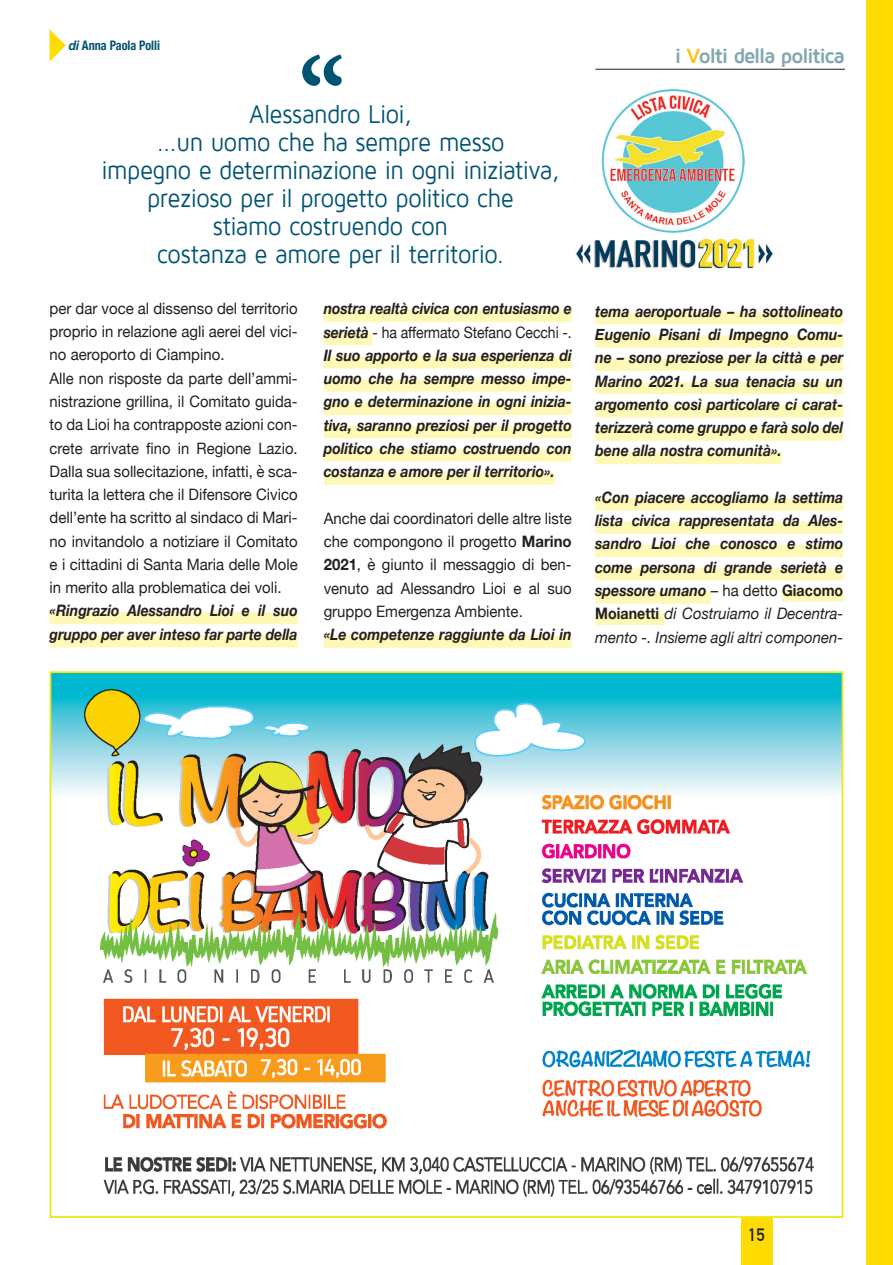
<style>
.page{position:relative;width:893px;height:1265px;background:#fff}
.page>*{position:absolute;margin:0;border:0;box-sizing:border-box;transform-origin:0 0}
.t1{font:700 condensed 112px "Minion Pro";color:#005471}
.t2{font:26.25px/28px "Maven Pro";letter-spacing:-.025em;color:#005471;text-align:center;scale:.9 1}
.t3{font:700 21.18px "Maven Pro";letter-spacing:-.065em;color:#84a6b1}
.t4{font:700 17.5px "DIN Alternate";color:#231f20}
.t5{font:15.75px/23.3px "Helvetica Neue";color:#231f20;text-align:justify;scale:.95 1}
.t6{font:italic 700 15.75px/23.3px "Helvetica Neue";color:#231f20;text-align:justify;scale:.9 1}
.t7{font:italic 700 15.75px/23.3px "Helvetica Neue";color:#231f20;text-align:justify;scale:.89 1}
.t8{font:700 condensed 13.12px "Helvetica Neue";color:#005471;scale:.93 1}
.s1{font-style:italic;font-stretch:normal}
.s2{font-weight:400;font-style:normal}
.s3{font-weight:700}
.s4{color:#fec210}
.s5{font-style:normal}
.s6{font-weight:400}
</style>
<div class="page">
<div style="left:741px;top:1215px;width:31px;height:50px;background:#ffdc01"></div>
<div style="left:324px;top:310px;width:248px;height:12px;background:#fff9b8"></div>
<div style="left:324px;top:333px;width:49px;height:12px;background:#fff9b8"></div>
<div style="left:324px;top:356px;width:248px;height:12px;background:#fff9b8"></div>
<div style="left:324px;top:380px;width:248px;height:12px;background:#fff9b8"></div>
<div style="left:324px;top:403px;width:248px;height:12px;background:#fff9b8"></div>
<div style="left:324px;top:426px;width:248px;height:12px;background:#fff9b8"></div>
<div style="left:324px;top:449px;width:248px;height:13px;background:#fff9b8"></div>
<div style="left:324px;top:473px;width:231px;height:12px;background:#fff9b8"></div>
<div style="left:324px;top:636px;width:248px;height:12px;background:#fff9b8"></div>
<div style="left:50px;top:612px;width:248px;height:12px;background:#fff9b8"></div>
<div style="left:50px;top:635px;width:248px;height:12px;background:#fff9b8"></div>
<div style="left:595px;top:312px;width:248px;height:12px;background:#fff9b8"></div>
<div style="left:595px;top:335px;width:248px;height:13px;background:#fff9b8"></div>
<div style="left:595px;top:359px;width:248px;height:12px;background:#fff9b8"></div>
<div style="left:595px;top:382px;width:248px;height:12px;background:#fff9b8"></div>
<div style="left:595px;top:405px;width:248px;height:13px;background:#fff9b8"></div>
<div style="left:595px;top:429px;width:248px;height:12px;background:#fff9b8"></div>
<div style="left:595px;top:452px;width:187px;height:12px;background:#fff9b8"></div>
<div style="left:595px;top:498px;width:248px;height:13px;background:#fff9b8"></div>
<div style="left:595px;top:522px;width:248px;height:12px;background:#fff9b8"></div>
<div style="left:595px;top:545px;width:248px;height:12px;background:#fff9b8"></div>
<div style="left:595px;top:568px;width:248px;height:12px;background:#fff9b8"></div>
<div style="left:595px;top:591px;width:116px;height:13px;background:#fff9b8"></div>
<div style="left:782px;top:589px;width:61px;height:13px;background:#fff9b8"></div>
<div style="left:595px;top:613px;width:70px;height:12px;background:#fff9b8"></div>
<img style="left:53px;top:674px;width:787px;height:523px">
<hr style="left:595px;top:69px;width:250px;height:1px;background:#231f20">
<svg style="left:50px;top:29px;width:16px;height:32px"></svg>
<img style="left:576px;top:238px;width:197px;height:31px">
<img style="left:601px;top:90px;width:144px;height:143px">
<div style="left:867px;top:0;width:26px;height:1265px;background:#ffdc01"></div>
<p class="t8" style="left:69px;top:34px;width:100px"><span class="s1">di</span> Anna Paola Polli</p>
<h1 class="t1" style="left:299px;top:21px;width:48px">“</h1>
<h2 class="t2" style="left:101px;top:101px;width:511px">Alessandro Lioi,<br>...un uomo che ha sempre messo<br>impegno e determinazione in ogni iniziativa, prezioso per il progetto politico che<br>stiamo costruendo con<br>costanza e amore per il territorio.</h2>
<p class="t5" style="left:50px;top:298px;width:263px;text-align:left">per dar voce al dissenso del territorio proprio in relazione agli aerei del vici&shy;no aeroporto di Ciampino.<br>Alle non risposte da parte dell’ammi&shy;nistrazione grillina, il Comitato guida&shy;to da Lioi ha contrapposte azioni con&shy;crete arrivate fino in Regione Lazio.<br>Dalla sua sollecitazione, infatti, è sca&shy;turita la lettera che il Difensore Civico dell’ente ha scritto al sindaco di Mari&shy;no invitandolo a notiziare il Comitato e i cittadini di Santa Maria delle Mole in merito alla problematica dei voli.</p>
<p class="t7" style="left:50px;top:600px;width:280px">«Ringrazio Alessandro Lioi e il suo gruppo per aver inteso far parte della</p>
<p class="t7" style="left:324px;top:297px;width:280px">nostra realtà civica con entusiasmo e serietà <span class="s2">- ha affermato Stefano Cecchi -.<br></span>Il suo apporto e la sua esperienza di uomo che ha sempre messo impe&shy;gno e determinazione in ogni inizia&shy;tiva, saranno preziosi per il progetto politico che stiamo costruendo con costanza e amore per il territorio».</p>
<p class="t5" style="left:324px;top:507px;width:263px">Anche dai coordinatori delle altre liste che compongono il progetto <span class="s3">Marino 2021</span>, è giunto il messaggio di ben&shy;venuto ad Alessandro Lioi e al suo gruppo Emergenza Ambiente.</p>
<p class="t6" style="left:324px;top:623px;width:277px">«Le competenze raggiunte da Lioi in</p>
<h3 class="t3" style="left:675px;top:45px;width:172px">i <span class="s4">V</span>olti della politica</h3>
<p class="t6" style="left:595px;top:300px;width:277px">tema aeroportuale – ha sottolineato Eugenio Pisani di Impegno Comu&shy;ne – sono preziose per la città e per Marino 2021. La sua tenacia su un argomento così particolare ci carat&shy;terizzerà come gruppo e farà solo del bene alla nostra comunità».</p>
<p class="t6" style="left:595px;top:486px;width:277px">«Con piacere accogliamo la settima lista civica rappresentata da Ales&shy;sandro Lioi che conosco e stimo come persona di grande serietà e spessore umano <span class="s2">– ha detto</span> <span class="s5">Giacomo Moianetti</span> <span class="s6">di Costruiamo il Decentra&shy;mento -. Insieme agli altri componen-</span></p>
<p class="t4" style="left:748px;top:1222px;width:18px">15</p>
</div>
